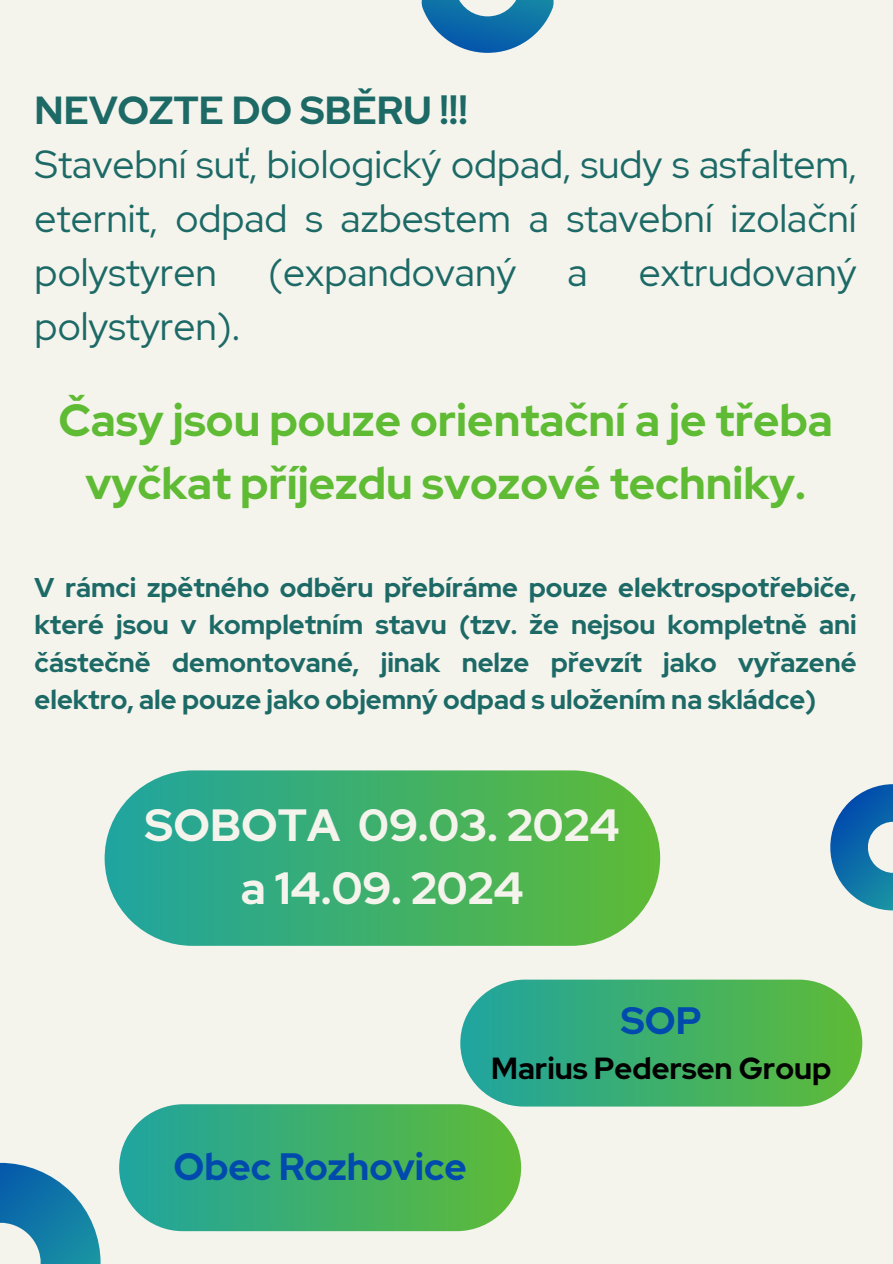
<style>
.page{position:relative;width:893px;height:1264px;background:#fff}
.page>*{position:absolute;margin:0;border:0;box-sizing:border-box;transform-origin:0 0}
.t1{font:700 45px/63px "Red Hat Display";color:#5fbb34;text-align:center}
.t2{font:700 45px/63px "Red Hat Display";color:#f4f4ed;text-align:center}
.t3{font:39px/54px "Red Hat Display";color:#1c6966}
.t4{font:700 37.95px "Red Hat Display";color:#004aad}
.t5{font:700 30.45px "Red Hat Display";color:#000}
.t6{font:700 27px/37.2px "Red Hat Display";color:#1c6966;text-align:justify}
.s1{font-weight:700}
</style>
<div class="page">
<div style="left:0;top:0;width:892px;height:1263px;background:#f4f4ed"></div>
<svg style="left:104px;top:770px;width:556px;height:175px;background:#4bb473"></svg>
<svg style="left:830px;top:784px;width:62px;height:127px"></svg>
<svg style="left:0;top:1162px;width:101px;height:101px"></svg>
<svg style="left:421px;top:0;width:133px;height:53px"></svg>
<svg style="left:460px;top:979px;width:402px;height:127px;background:#4bb474"></svg>
<svg style="left:119px;top:1104px;width:402px;height:127px;background:#4bb473"></svg>
<h1 class="t3" style="left:35px;top:83px;width:823px"><span class="s1">NEVOZTE DO SBĚRU !!!<br></span>Stavební suť, biologický odpad, sudy s asfaltem, eternit, odpad s azbestem a stavební izolační polystyren</h1>
<h1 class="t3" style="left:268px;top:245px;width:250px">(expandovaný</h1>
<h1 class="t3" style="left:567px;top:245px;width:22px">a</h1>
<h1 class="t3" style="left:638px;top:245px;width:219px">extrudovaný</h1>
<h1 class="t3" style="left:35px;top:299px;width:207px">polystyren).</h1>
<p class="t1" style="left:58px;top:388px;width:775px">Časy jsou pouze orientační a je třeba vyčkat příjezdu svozové techniky.</p>
<p class="t6" style="left:35px;top:569px;width:823px">V rámci zpětného odběru přebíráme pouze elektrospotřebiče, které jsou v kompletním stavu (tzv. že nejsou kompletně ani částečně demontované, jinak nelze převzít jako vyřazené elektro, ale pouze jako objemný odpad s uložením na skládce)</p>
<h3 class="t2" style="left:145px;top:793px;width:476px">SOBOTA 09.03. 2024 a 14.09. 2024</h3>
<h1 class="t4" style="left:173px;top:1141px;width:294px">Obec Rozhovice</h1>
<p class="t4" style="left:621px;top:995px;width:82px">SOP</p>
<p class="t5" style="left:491px;top:1047px;width:341px">Marius Pedersen Group</p>
</div>
